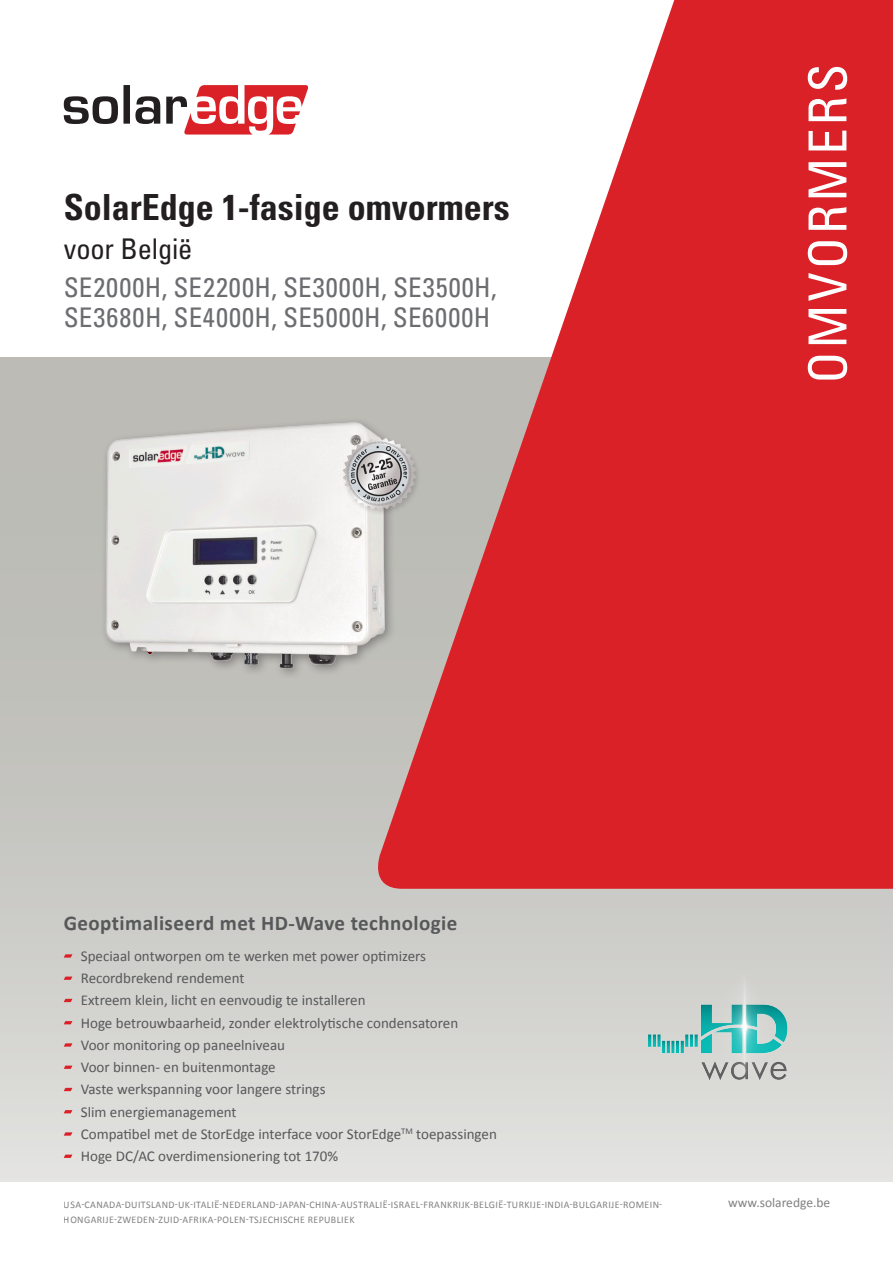
<style>
.page{position:relative;width:893px;height:1263px;background:#fff}
.page>*{position:absolute;margin:0;border:0;box-sizing:border-box;transform-origin:0 0}
.pg1_Family_vertical{font:condensed 52.5px "Univers LT Std";letter-spacing:.06em;color:#fff}
.pg1_Product_Header{font:700 condensed 36px "Univers LT Std";color:#231f20}
.pg1_Product_Header-2{font:condensed 28.5px "Univers LT Std";letter-spacing:-.005em;color:#231f20}
.pg1_Product_Subheade{font:condensed 27px/30px "Univers LT Std";letter-spacing:.035em;color:#6c6d70}
.pg1_Text_bold{font:700 21px "Calibri";letter-spacing:.02em;color:#57585a}
.Pg1_Text_Bullets{font:15px "Calibri";color:#57585a}
.pg1_Text_URL{font:13.5px "Calibri";color:#808180}
.t1{font:10.2px/15px "Calibri";letter-spacing:.04em;color:#808180}
</style>
<div class="page">
<div style="left:0;top:357px;width:893px;height:825px;background:linear-gradient(to bottom,#b4b3ae,#dbdbd8)"></div>
<svg style="left:368px;top:0;width:525px;height:889px;fill:#da2128"></svg>
<svg style="left:64px;top:85px;width:244px;height:50px"></svg>
<svg style="left:64px;top:954px;width:8px;height:3px"></svg>
<svg style="left:64px;top:976px;width:8px;height:4px"></svg>
<svg style="left:64px;top:999px;width:8px;height:3px"></svg>
<svg style="left:64px;top:1021px;width:8px;height:3px"></svg>
<svg style="left:64px;top:1043px;width:8px;height:3px"></svg>
<svg style="left:64px;top:1065px;width:8px;height:4px"></svg>
<svg style="left:64px;top:1088px;width:8px;height:3px"></svg>
<svg style="left:64px;top:1110px;width:8px;height:3px"></svg>
<svg style="left:64px;top:1132px;width:8px;height:4px"></svg>
<svg style="left:64px;top:1154px;width:8px;height:4px"></svg>
<img style="left:649px;top:968px;width:159px;height:123px">
<img style="left:85px;top:414px;width:322px;height:272px">
<div style="left:342px;top:436px;width:79px;height:80px;background:#231f20;opacity:.2"></div>
<img style="left:340px;top:435px;width:80px;height:74px">
<p class="pg1_Product_Header" style="left:64px;top:185px;width:447px">SolarEdge 1-fasige omvormers</p>
<p class="pg1_Product_Header-2" style="left:64px;top:230px;width:130px">voor België</p>
<p class="pg1_Product_Subheade" style="left:64px;top:272px;width:434px">SE2000H, SE2200H, SE3000H, SE3500H,<br>SE3680H, SE4000H, SE5000H, SE6000H</p>
<p class="pg1_Family_vertical" style="left:794px;top:384px;width:321px;rotate:-90deg">OMVORMERS</p>
<p class="pg1_Text_bold" style="left:64px;top:910px;width:395px">Geoptimaliseerd met HD-Wave technologie</p>
<p class="Pg1_Text_Bullets" style="left:81px;top:946px;width:347px">Speciaal ontworpen om te werken met power optimizers</p>
<p class="Pg1_Text_Bullets" style="left:81px;top:968px;width:165px">Recordbrekend rendement</p>
<p class="Pg1_Text_Bullets" style="left:81px;top:991px;width:286px">Extreem klein, licht en eenvoudig te installeren</p>
<p class="Pg1_Text_Bullets" style="left:81px;top:1013px;width:379px">Hoge betrouwbaarheid, zonder elektrolytische condensatoren</p>
<p class="Pg1_Text_Bullets" style="left:81px;top:1035px;width:206px">Voor monitoring op paneelniveau</p>
<p class="Pg1_Text_Bullets" style="left:81px;top:1057px;width:196px">Voor binnen- en buitenmontage</p>
<p class="Pg1_Text_Bullets" style="left:81px;top:1080px;width:246px">Vaste werkspanning voor langere strings</p>
<p class="Pg1_Text_Bullets" style="left:81px;top:1102px;width:157px">Slim energiemanagement</p>
<p class="Pg1_Text_Bullets" style="left:81px;top:1124px;width:418px">Compatibel met de StorEdge interface voor StorEdge<sup>TM</sup> toepassingen</p>
<p class="Pg1_Text_Bullets" style="left:81px;top:1146px;width:259px">Hoge DC/AC overdimensionering tot 170%</p>
<p class="t1" style="left:64px;top:1197px;width:600px">USA-CANADA-DUITSLAND-UK-ITALIË-NEDERLAND-JAPAN-CHINA-AUSTRALIË-ISRAEL-FRANKRIJK-BELGIË-TURKIJE-INDIA-BULGARIJE-ROMEIN-<br>HONGARIJE-ZWEDEN-ZUID-AFRIKA-POLEN-TSJECHISCHE REPUBLIEK</p>
<p class="pg1_Text_URL" style="left:728px;top:1194px;width:104px">www.solaredge.be</p>
</div>
